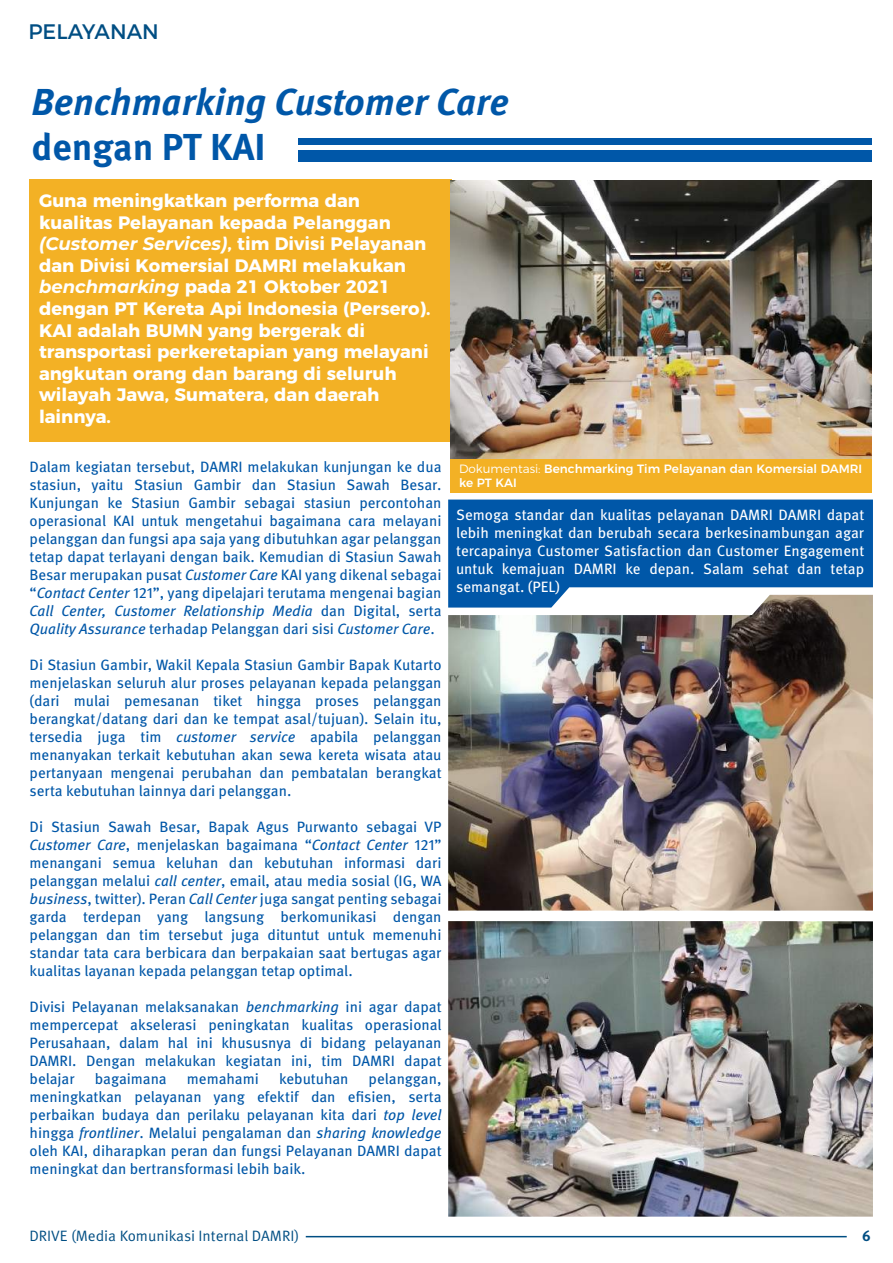
<style>
.page{position:relative;width:893px;height:1263px;background:#fff}
.page>*{position:absolute;margin:0;border:0;box-sizing:border-box;transform-origin:0 0}
.t1{font:italic 700 37.5px "Meta Pro";color:#0057a8}
.t2{font:700 37.5px "Meta Pro";color:#0057a8}
.t3{font:21px "Montserrat";color:#004e83}
.t4{font:700 18px/21.6px "Montserrat";color:#fff}
.t5{font:15px/18px "Meta Pro";color:#0057a8;text-align:justify}
.t6{font:15px/18px "Meta Pro";color:#fff;text-align:justify}
.t7{font:15px "Meta Pro";color:#004e83}
.t8{font:700 15px "Meta Pro";color:#004e83}
.t9{font:500 12px/14.4px "Montserrat";color:#fff}
.s1{font-style:italic}
.s2{font-weight:300}
</style>
<div class="page">
<div style="left:29px;top:179px;width:422px;height:262px;background:#f3b125"></div>
<img style="left:450px;top:180px;width:422px;height:279px">
<div style="left:450px;top:459px;width:422px;height:33px;background:#f3b125"></div>
<div style="left:298px;top:138px;width:574px;height:6px;background:#0057a8"></div>
<div style="left:298px;top:150px;width:574px;height:11px;background:#0057a8"></div>
<svg style="left:448px;top:500px;width:425px;height:95px;background:#0f61ad"></svg>
<img style="left:448px;top:595px;width:425px;height:316px">
<img style="left:448px;top:921px;width:425px;height:296px">
<hr style="left:306px;top:1236px;width:541px;height:1px;background:#004e83">
<h2 class="t3" style="left:28px;top:14px;width:132px">PELAYANAN</h2>
<h1 class="t1" style="left:32px;top:79px;width:479px">Benchmarking Customer Care</h1>
<h1 class="t2" style="left:32px;top:124px;width:236px">dengan PT KAI</h1>
<p class="t4" style="left:39px;top:188px;width:393px">Guna meningkatkan performa dan kualitas Pelayanan kepada Pelanggan <span class="s1">(Customer Services)</span>, tim Divisi Pelayanan dan Divisi Komersial DAMRI melakukan <span class="s1">benchmarking</span> pada 21 Oktober 2021 dengan PT Kereta Api Indonesia (Persero).<br>KAI adalah BUMN yang bergerak di transportasi perkeretapian yang melayani angkutan orang dan barang di seluruh wilayah Jawa, Sumatera, dan daerah lainnya.</p>
<p class="t5" style="left:30px;top:458px;width:413px">Dalam kegiatan tersebut, DAMRI melakukan kunjungan ke dua stasiun, yaitu Stasiun Gambir dan Stasiun Sawah Besar.<br>Kunjungan ke Stasiun Gambir sebagai stasiun percontohan operasional KAI untuk mengetahui bagaimana cara melayani pelanggan dan fungsi apa saja yang dibutuhkan agar pelanggan tetap dapat terlayani dengan baik. Kemudian di Stasiun Sawah Besar merupakan pusat <span class="s1">Customer Care</span> KAI yang dikenal sebagai “<span class="s1">Contact Center</span> 121”, yang dipelajari terutama mengenai bagian <span class="s1">Call Center, Customer Relationship Media</span> dan Digital, serta <span class="s1">Quality Assurance</span> terhadap Pelanggan dari sisi <span class="s1">Customer Care</span>.</p>
<p class="t5" style="left:30px;top:656px;width:414px">Di Stasiun Gambir, Wakil Kepala Stasiun Gambir Bapak Kutarto menjelaskan seluruh alur proses pelayanan kepada pelanggan (dari mulai pemesanan tiket hingga proses pelanggan berangkat/datang dari dan ke tempat asal/tujuan). Selain itu, tersedia juga tim <span class="s1">customer service</span> apabila pelanggan menanyakan terkait kebutuhan akan sewa kereta wisata atau pertanyaan mengenai perubahan dan pembatalan berangkat serta kebutuhan lainnya dari pelanggan.</p>
<p class="t5" style="left:30px;top:818px;width:413px">Di Stasiun Sawah Besar, Bapak Agus Purwanto sebagai VP <span class="s1">Customer Care</span>, menjelaskan bagaimana “<span class="s1">Contact Center</span> 121” menangani semua keluhan dan kebutuhan informasi dari pelanggan melalui <span class="s1">call center</span>, email, atau media sosial (IG, WA <span class="s1">business</span>, twitter). Peran <span class="s1">Call Center</span> juga sangat penting sebagai garda terdepan yang langsung berkomunikasi dengan pelanggan dan tim tersebut juga dituntut untuk memenuhi standar tata cara berbicara dan berpakaian saat bertugas agar kualitas layanan kepada pelanggan tetap optimal.</p>
<p class="t5" style="left:30px;top:998px;width:414px">Divisi Pelayanan melaksanakan <span class="s1">benchmarking</span> ini agar dapat mempercepat akselerasi peningkatan kualitas operasional Perusahaan, dalam hal ini khususnya di bidang pelayanan DAMRI. Dengan melakukan kegiatan ini, tim DAMRI dapat belajar</p>
<p class="t5" style="left:95px;top:1070px;width:73px">bagaimana</p>
<p class="t5" style="left:187px;top:1070px;width:74px">memahami</p>
<p class="t5" style="left:279px;top:1070px;width:71px">kebutuhan</p>
<p class="t5" style="left:30px;top:1070px;width:414px;text-indent:339px">pelanggan, meningkatkan pelayanan yang efektif dan efisien, serta perbaikan budaya dan perilaku pelayanan kita dari <span class="s1">top level </span>hingga <span class="s1">frontliner</span>. Melalui pengalaman dan <span class="s1">sharing knowledge </span>oleh KAI, diharapkan peran dan fungsi Pelayanan DAMRI dapat meningkat dan bertransformasi lebih baik.</p>
<p class="t9" style="left:459px;top:460px;width:405px"><span class="s2">Dokumentasi:</span> Benchmarking Tim Pelayanan dan Komersial DAMRI ke PT KAI</p>
<p class="t6" style="left:456px;top:506px;width:410px">Semoga standar dan kualitas pelayanan DAMRI DAMRI dapat lebih meningkat dan berubah secara berkesinambungan agar tercapainya Customer Satisfaction dan Customer Engagement untuk kemajuan DAMRI ke depan. Salam sehat dan tetap semangat. (PEL)</p>
<p class="t7" style="left:29px;top:1226px;width:271px">DRIVE (Media Komunikasi Internal DAMRI)</p>
<p class="t8" style="left:862px;top:1226px;width:10px">6</p>
</div>
